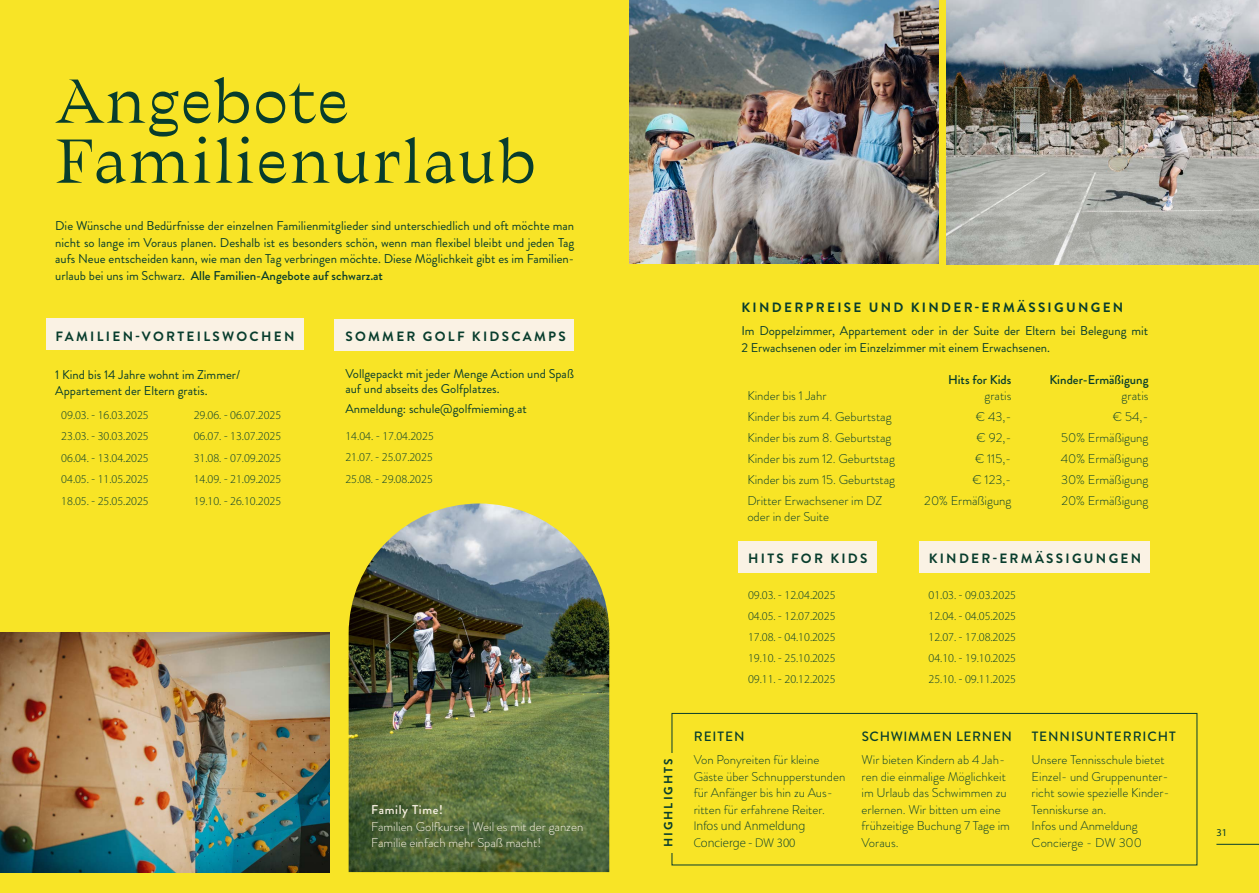
<style>
.page{position:relative;width:1259px;height:893px;background:#f8e426}
.page>*{position:absolute;margin:0;border:0;box-sizing:border-box;transform-origin:0 0}
.t1{font:60px/60px "Traulha Regulara";color:#083d2d}
.t2{font:700 13.5px "Brandon Grotesque";letter-spacing:.17em;color:#083d2d}
.t3{font:500 13.5px "Brandon Grotesque";letter-spacing:.07em;color:#083d2d}
.t4{font:500 13.5px "Brandon Grotesque";letter-spacing:.05em;color:#083d2d}
.t5{font:300 12.75px/16.5px "Brandon Grotesque";color:#083d2d}
.t6{font:12.75px/16.5px "Brandon Grotesque";color:#083d2d}
.t7{font:300 12.75px/16.5px "Brandon Grotesque";color:#faf2e4}
.t8{font:300 12.75px/16.5px "Myriad Pro";color:#083d2d}
.t9{font:500 12.75px "Brandon Grotesque";color:#083d2d}
.t10{font:500 12.75px "Brandon Grotesque";letter-spacing:.05em;color:#faf2e4}
.t11{font:300 12px/21.3px "Myriad Pro";color:#083d2d;text-align:justify}
.t12{font:700 12px "Brandon Grotesque";letter-spacing:.17em;color:#083d2d}
.t13{font:10.5px "Myriad Pro";color:#083d2d}
.s1{font-weight:500}
</style>
<div class="page">
<hr style="left:1216px;top:844px;width:43px;height:1px;background:#083d2d">
<div style="left:334px;top:319px;width:240px;height:32px;background:#faf2e4"></div>
<div style="left:46px;top:318px;width:258px;height:32px;background:#faf2e4"></div>
<img style="left:0;top:633px;width:330px;height:239px">
<img style="left:349px;top:503px;width:260px;height:369px">
<div style="left:919px;top:541px;width:231px;height:32px;background:#faf2e4"></div>
<div style="left:738px;top:541px;width:139px;height:32px;background:#faf2e4"></div>
<img style="left:629px;top:0;width:309px;height:264px">
<img style="left:946px;top:0;width:313px;height:264px">
<div style="left:671px;top:713px;width:526px;height:152px;border:1px solid #083d2d"></div>
<div style="left:662px;top:753px;width:15px;height:100px;background:#f8e426"></div>
<h1 class="t1" style="left:55px;top:72px;width:482px">Angebote<br>Familienurlaub</h1>
<p class="t6" style="left:55px;top:218px;width:520px;text-align:justify">Die Wünsche und Bedürfnisse der einzelnen Familienmitglieder sind unterschiedlich und oft möchte man nicht so lange im Voraus planen. Deshalb ist es besonders schön, wenn man flexibel bleibt und jeden Tag aufs Neue entscheiden kann, wie man den Tag verbringen möchte. Diese Möglichkeit gibt es im Familien&shy;urlaub bei uns im Schwarz. <span class="s1">Alle Familien-Angebote auf schwarz.at</span></p>
<p class="t2" style="left:55px;top:327px;width:240px">FAMILIEN-VORTEILSWOCHEN</p>
<p class="t6" style="left:55px;top:366px;width:186px">1 Kind bis 14 Jahre wohnt im Zimmer/<br>Appartement der Eltern gratis.</p>
<p class="t11" style="left:61px;top:404px;width:89px">09.03. - 16.03.2025</p>
<p class="t11" style="left:194px;top:404px;width:89px">29.06. - 06.07.2025</p>
<p class="t11" style="left:61px;top:426px;width:89px">23.03. - 30.03.2025</p>
<p class="t11" style="left:194px;top:426px;width:89px">06.07. - 13.07.2025</p>
<p class="t11" style="left:61px;top:447px;width:89px">06.04. - 13.04.2025</p>
<p class="t11" style="left:194px;top:447px;width:89px">31.08. - 07.09.2025</p>
<p class="t11" style="left:61px;top:469px;width:89px">04.05. - 11.05.2025</p>
<p class="t11" style="left:194px;top:469px;width:89px">14.09. - 21.09.2025</p>
<p class="t11" style="left:61px;top:490px;width:89px">18.05. - 25.05.2025</p>
<p class="t11" style="left:194px;top:490px;width:89px">19.10. - 26.10.2025</p>
<p class="t2" style="left:345px;top:327px;width:222px">SOMMER GOLF KIDSCAMPS</p>
<p class="t6" style="left:345px;top:367px;width:230px;line-height:15px">Vollgepackt mit jeder Menge Action und Spaß auf und abseits des Golfplatzes.</p>
<p class="t6" style="left:345px;top:400px;width:183px">Anmeldung: schule@golfmieming.at</p>
<p class="t11" style="left:345px;top:425px;width:90px">14.04. - 17.04.2025<br>21.07. - 25.07.2025<br>25.08. - 29.08.2025</p>
<p class="t10" style="left:371px;top:801px;width:73px">Family Time!</p>
<p class="t7" style="left:371px;top:818px;width:213px">Familien Golfkurse | Weil es mit der ganzen<br>Familie einfach mehr Spaß macht!</p>
<p class="t12" style="left:660px;top:847px;width:91px;rotate:-90deg">HIGHLIGHTS</p>
<p class="t2" style="left:741px;top:298px;width:383px">KINDERPREISE UND KINDER-ERMÄSSIGUNGEN</p>
<p class="t6" style="left:741px;top:323px;width:408px">Im Doppelzimmer, Appartement oder in der Suite der Eltern bei Belegung mit<br>2 Erwachsenen oder im Einzelzimmer mit einem Erwachsenen.</p>
<p class="t5" style="left:747px;top:387px;width:81px">Kinder bis 1 Jahr</p>
<p class="t9" style="left:948px;top:370px;width:65px">Hits for Kids</p>
<p class="t5" style="left:984px;top:387px;width:28px">gratis</p>
<p class="t9" style="left:1049px;top:370px;width:101px">Kinder-Ermäßigung</p>
<p class="t5" style="left:1121px;top:387px;width:28px">gratis</p>
<p class="t5" style="left:747px;top:408px;width:146px">Kinder bis zum 4. Geburtstag</p>
<p class="t5" style="left:976px;top:408px;width:37px">€ 43,-</p>
<p class="t5" style="left:1113px;top:408px;width:37px">€ 54,-</p>
<p class="t5" style="left:747px;top:429px;width:146px">Kinder bis zum 8. Geburtstag</p>
<p class="t5" style="left:976px;top:429px;width:36px">€ 92,-</p>
<p class="t5" style="left:1061px;top:429px;width:89px">50% Ermäßigung</p>
<p class="t5" style="left:747px;top:450px;width:149px">Kinder bis zum 12. Geburtstag</p>
<p class="t5" style="left:975px;top:450px;width:38px">€ 115,-</p>
<p class="t5" style="left:1060px;top:450px;width:89px">40% Ermäßigung</p>
<p class="t5" style="left:747px;top:471px;width:149px">Kinder bis zum 15. Geburtstag</p>
<p class="t5" style="left:972px;top:471px;width:40px">€ 123,-</p>
<p class="t5" style="left:1061px;top:471px;width:89px">30% Ermäßigung</p>
<p class="t5" style="left:747px;top:492px;width:136px">Dritter Erwachsener im DZ oder in der Suite</p>
<p class="t5" style="left:924px;top:492px;width:89px">20% Ermäßigung</p>
<p class="t5" style="left:1061px;top:492px;width:89px">20% Ermäßigung</p>
<p class="t2" style="left:748px;top:549px;width:121px">HITS FOR KIDS</p>
<p class="t2" style="left:928px;top:549px;width:214px">KINDER-ERMÄSSIGUNGEN</p>
<p class="t11" style="left:748px;top:584px;width:89px">09.03. - 12.04.2025</p>
<p class="t11" style="left:928px;top:584px;width:89px">01.03. - 09.03.2025</p>
<p class="t11" style="left:748px;top:605px;width:89px">04.05. - 12.07.2025</p>
<p class="t11" style="left:928px;top:605px;width:89px">12.04. - 04.05.2025</p>
<p class="t11" style="left:748px;top:626px;width:89px">17.08. - 04.10.2025</p>
<p class="t11" style="left:928px;top:626px;width:89px">12.07. - 17.08.2025</p>
<p class="t11" style="left:748px;top:647px;width:89px">19.10. - 25.10.2025</p>
<p class="t11" style="left:928px;top:647px;width:89px">04.10. - 19.10.2025</p>
<p class="t11" style="left:748px;top:668px;width:89px">09.11. - 20.12.2025</p>
<p class="t11" style="left:928px;top:668px;width:89px">25.10. - 09.11.2025</p>
<p class="t3" style="left:694px;top:727px;width:52px">REITEN</p>
<p class="t5" style="left:693px;top:752px;width:153px">Von Ponyreiten für kleine<br>Gäste über Schnupperstunden für Anfänger bis hin zu Aus&shy;ritten für erfahrene Reiter.</p>
<p class="t8" style="left:693px;top:818px;width:113px">Infos und Anmeldung<br>Concierge - DW 300</p>
<p class="t4" style="left:861px;top:727px;width:152px">SCHWIMMEN LERNEN</p>
<p class="t5" style="left:861px;top:752px;width:150px">Wir bieten Kindern ab 4 Jah&shy;ren die einmalige Möglichkeit im Urlaub das Schwimmen zu erlernen. Wir bitten um eine frühzeitige Buchung 7 Tage im<br>Voraus.</p>
<p class="t3" style="left:1031px;top:727px;width:146px">TENNISUNTERRICHT</p>
<p class="t5" style="left:1031px;top:752px;width:139px">Unsere Tennisschule bietet<br>Einzel- und Gruppenunter&shy;richt sowie spezielle Kinder-<br>Tenniskurse an.<br>Infos und Anmeldung<br>Concierge - DW 300</p>
<p class="t13" style="left:1216px;top:826px;width:12px">31</p>
</div>
